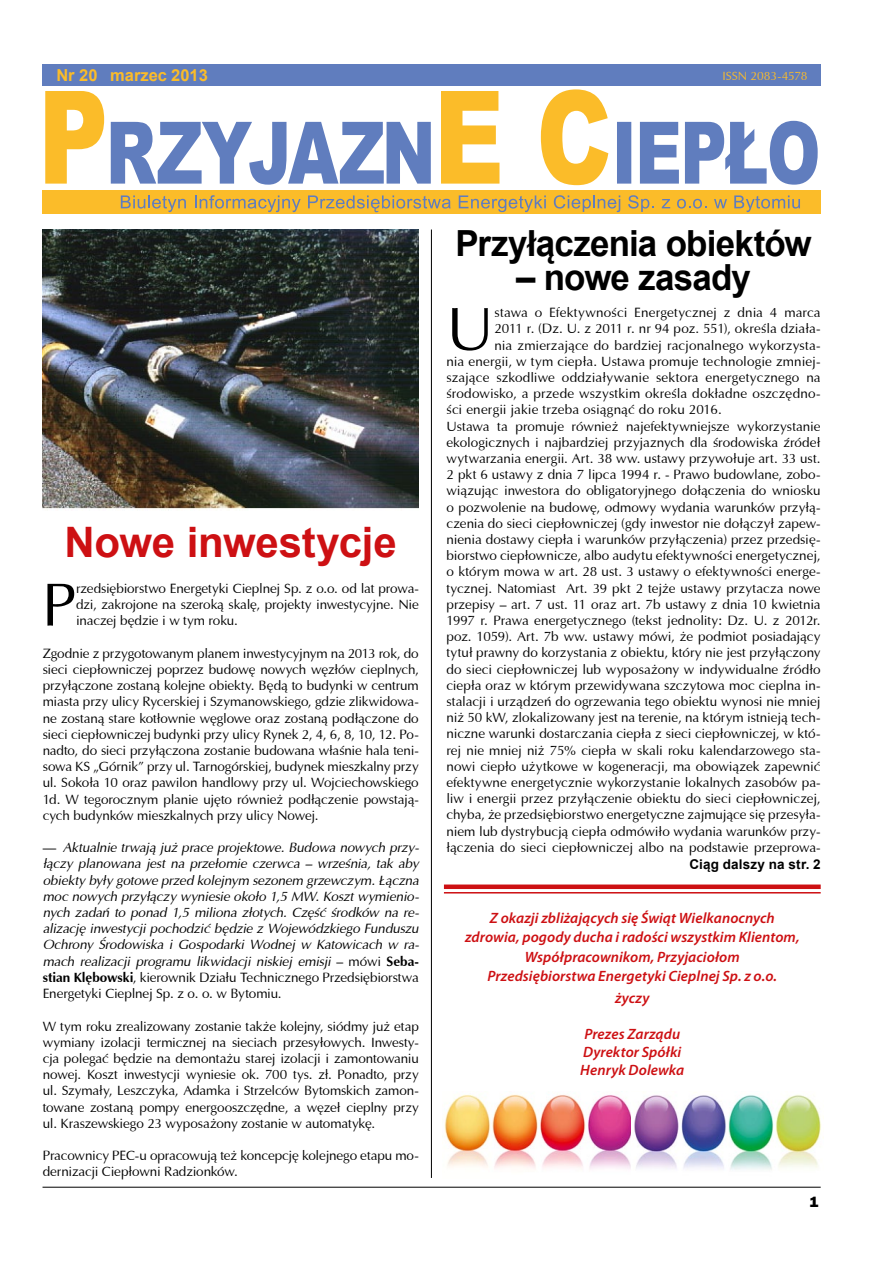
<style>
.page{position:relative;width:893px;height:1263px;background:#fff}
.page>*{position:absolute;margin:0;border:0;box-sizing:border-box;transform-origin:0 0}
.t1{font:61.05px "Ottawa";color:#000}
.t2{font:700 42px "Arial";letter-spacing:-.01em;color:#cd1013}
.t3{font:700 36px "Arial";letter-spacing:-.025em;color:#000}
.t4{font:700 16.5px "Arial";color:#fbbc29}
.t5{font:italic 600 15px/19.2px "Myriad Pro";letter-spacing:.005em;color:#cd1013;text-align:center}
.t6{font:800 15px "Frankfurt Gothic";color:#000}
.t7{font:13.5px/16.2px "Ottawa";letter-spacing:-.005em;color:#000;text-align:justify}
.t8{font:italic 13.5px/16.2px "Ottawa";letter-spacing:-.02em;color:#000;text-align:justify}
.t9{font:700 13.5px "Arial";letter-spacing:.015em;color:#000}
.t10{font:12px "Ottawa";letter-spacing:-.01em;color:#fbbc29}
.s1{font-style:normal}
.s2{font-weight:700;font-style:normal}
</style>
<div class="page">
<hr style="left:43px;top:1187px;width:778px;height:1px;background:#000">
<svg style="left:617px;top:121px;width:201px;height:64px"></svg>
<svg style="left:441px;top:89px;width:167px;height:96px"></svg>
<svg style="left:111px;top:122px;width:320px;height:63px"></svg>
<svg style="left:45px;top:91px;width:59px;height:93px"></svg>
<div style="left:43px;top:64px;width:778px;height:22px;background:#607dbe"></div>
<div style="left:43px;top:191px;width:778px;height:23px;background:#fbbc29"></div>
<svg style="left:121px;top:195px;width:65px;height:17px"></svg>
<svg style="left:195px;top:195px;width:106px;height:17px"></svg>
<svg style="left:308px;top:195px;width:143px;height:17px"></svg>
<svg style="left:459px;top:195px;width:87px;height:17px"></svg>
<svg style="left:554px;top:195px;width:66px;height:17px"></svg>
<svg style="left:628px;top:195px;width:26px;height:17px"></svg>
<svg style="left:662px;top:199px;width:8px;height:9px"></svg>
<svg style="left:677px;top:199px;width:29px;height:10px"></svg>
<svg style="left:714px;top:199px;width:13px;height:9px"></svg>
<svg style="left:734px;top:195px;width:66px;height:17px"></svg>
<img style="left:43px;top:230px;width:376px;height:279px">
<hr style="left:431px;top:230px;width:1px;height:948px;background:#000">
<div style="left:444px;top:884px;width:377px;height:5px;background:#cd1013"></div>
<hr style="left:444px;top:892px;width:377px;height:1px;background:#cd1013">
<img style="left:444px;top:1094px;width:187px;height:75px">
<img style="left:634px;top:1094px;width:190px;height:76px">
<p class="t4" style="left:56px;top:64px;width:153px">Nr 20 marzec 2013</p>
<p class="t10" style="left:722px;top:68px;width:87px">ISSN 2083-4578</p>
<h2 class="t2" style="left:64px;top:514px;width:334px">Nowe inwestycje</h2>
<h1 class="t1" style="left:43px;top:568px;width:35px">P</h1>
<p class="t7" style="left:76px;top:580px;width:344px">rzedsiębiorstwo Energetyki Cieplnej Sp. z o.o. od lat prowa&shy;dzi, zakrojone na szeroką skalę, projekty inwestycyjne. Nie inaczej będzie i w tym roku.</p>
<p class="t7" style="left:43px;top:645px;width:378px">Zgodnie z przygotowanym planem inwestycyjnym na 2013 rok, do sieci ciepłowniczej poprzez budowę nowych węzłów cieplnych, przyłączone zostaną kolejne obiekty. Będą to budynki w centrum miasta przy ulicy Rycerskiej i Szymanowskiego, gdzie zlikwidowa&shy;ne zostaną stare kotłownie węglowe oraz zostaną podłączone do sieci ciepłowniczej budynki przy ulicy Rynek 2, 4, 6, 8, 10, 12. Po&shy;nadto, do sieci przyłączona zostanie budowana właśnie hala teni&shy;sowa KS „Górnik” przy ul. Tarnogórskiej, budynek mieszkalny przy ul. Sokoła 10 oraz pawilon handlowy przy ul. Wojciechowskiego 1d. W tegorocznym planie ujęto również podłączenie powstają&shy;cych budynków mieszkalnych przy ulicy Nowej.</p>
<p class="t8" style="left:43px;top:839px;width:378px"><span class="s1">—</span> Aktualnie trwają już prace projektowe. Budowa nowych przy&shy;łączy planowana jest na przełomie czerwca – września, tak aby obiekty były gotowe przed kolejnym sezonem grzewczym. Łączna moc nowych przyłączy wyniesie około 1,5 MW. Koszt wymienio&shy;nych zadań to ponad 1,5 miliona złotych. Część środków na re&shy;alizację inwestycji pochodzić będzie z Wojewódzkiego Funduszu Ochrony Środowiska i Gospodarki Wodnej w Katowicach w ra&shy;mach realizacji programu likwidacji niskiej emisji <span class="s1">– mówi</span> <span class="s2">Seba&shy;stian Klębowski</span><span class="s1">, kierownik Działu Technicznego Przedsiębiorstwa Energetyki Cieplnej Sp. z o. o. w Bytomiu.</span></p>
<p class="t7" style="left:43px;top:1018px;width:378px">W tym roku zrealizowany zostanie także kolejny, siódmy już etap wymiany izolacji termicznej na sieciach przesyłowych. Inwesty&shy;cja polegać będzie na demontażu starej izolacji i zamontowaniu nowej. Koszt inwestycji wyniesie ok. 700 tys. zł. Ponadto, przy ul. Szymały, Leszczyka, Adamka i Strzelców Bytomskich zamon&shy;towane zostaną pompy energooszczędne, a węzeł cieplny przy ul. Kraszewskiego 23 wyposażony zostanie w automatykę.</p>
<p class="t7" style="left:43px;top:1147px;width:378px">Pracownicy PEC-u opracowują też koncepcję kolejnego etapu mo&shy;dernizacji Ciepłowni Radzionków.</p>
<h3 class="t3" style="left:455px;top:219px;width:358px">Przyłączenia obiektów</h3>
<h3 class="t3" style="left:516px;top:254px;width:236px">– nowe zasady</h3>
<h1 class="t1" style="left:446px;top:292px;width:49px">U</h1>
<p class="t7" style="left:494px;top:304px;width:328px">stawa o Efektywności Energetycznej z dnia 4 marca</p>
<p class="t7" style="left:494px;top:321px;width:328px">2011 r. (Dz. U. z 2011 r. nr 94 poz. 551), określa działa-</p>
<p class="t7" style="left:494px;top:337px;width:328px">nia zmierzające do bardziej racjonalnego wykorzysta-</p>
<p class="t7" style="left:446px;top:353px;width:376px">nia energii, w tym ciepła. Ustawa promuje technologie zmniej-</p>
<p class="t7" style="left:446px;top:369px;width:376px">szające szkodliwe oddziaływanie sektora energetycznego na</p>
<p class="t7" style="left:446px;top:385px;width:376px">środowisko, a przede wszystkim określa dokładne oszczędno-</p>
<p class="t7" style="left:446px;top:402px;width:277px">ści energii jakie trzeba osiągnąć do roku 2016.</p>
<p class="t7" style="left:446px;top:418px;width:376px">Ustawa ta promuje również najefektywniejsze wykorzystanie</p>
<p class="t7" style="left:446px;top:434px;width:376px">ekologicznych i najbardziej przyjaznych dla środowiska źródeł</p>
<p class="t7" style="left:446px;top:450px;width:376px">wytwarzania energii. Art. 38 ww. ustawy przywołuje art. 33 ust.</p>
<p class="t7" style="left:446px;top:466px;width:376px">2 pkt 6 ustawy z dnia 7 lipca 1994 r. - Prawo budowlane, zobo-</p>
<p class="t7" style="left:446px;top:483px;width:376px">wiązując inwestora do obligatoryjnego dołączenia do wniosku</p>
<p class="t7" style="left:446px;top:499px;width:376px">o pozwolenie na budowę, odmowy wydania warunków przyłą-</p>
<p class="t7" style="left:446px;top:515px;width:376px">czenia do sieci ciepłowniczej (gdy inwestor nie dołączył zapew-</p>
<p class="t7" style="left:446px;top:531px;width:376px">nienia dostawy ciepła i warunków przyłączenia) przez przedsię-</p>
<p class="t7" style="left:446px;top:547px;width:376px">biorstwo ciepłownicze, albo audytu efektywności energetycznej,</p>
<p class="t7" style="left:446px;top:564px;width:376px">o którym mowa w art. 28 ust. 3 ustawy o efektywności energe-</p>
<p class="t7" style="left:446px;top:580px;width:376px">tycznej. Natomiast Art. 39 pkt 2 tejże ustawy przytacza nowe</p>
<p class="t7" style="left:446px;top:596px;width:376px">przepisy – art. 7 ust. 11 oraz art. 7b ustawy z dnia 10 kwietnia</p>
<p class="t7" style="left:446px;top:612px;width:376px">1997 r. Prawa energetycznego (tekst jednolity: Dz. U. z 2012r.</p>
<p class="t7" style="left:446px;top:628px;width:376px">poz. 1059). Art. 7b ww. ustawy mówi, że podmiot posiadający</p>
<p class="t7" style="left:446px;top:645px;width:376px">tytuł prawny do korzystania z obiektu, który nie jest przyłączony</p>
<p class="t7" style="left:446px;top:661px;width:376px">do sieci ciepłowniczej lub wyposażony w indywidualne źródło</p>
<p class="t7" style="left:446px;top:677px;width:376px">ciepła oraz w którym przewidywana szczytowa moc cieplna in-</p>
<p class="t7" style="left:446px;top:693px;width:376px">stalacji i urządzeń do ogrzewania tego obiektu wynosi nie mniej</p>
<p class="t7" style="left:446px;top:709px;width:376px">niż 50 kW, zlokalizowany jest na terenie, na którym istnieją tech-</p>
<p class="t7" style="left:446px;top:726px;width:376px">niczne warunki dostarczania ciepła z sieci ciepłowniczej, w któ-</p>
<p class="t7" style="left:446px;top:742px;width:376px">rej nie mniej niż 75% ciepła w skali roku kalendarzowego sta-</p>
<p class="t7" style="left:446px;top:758px;width:376px">nowi ciepło użytkowe w kogeneracji, ma obowiązek zapewnić</p>
<p class="t7" style="left:446px;top:774px;width:376px">efektywne energetycznie wykorzystanie lokalnych zasobów pa-</p>
<p class="t7" style="left:446px;top:790px;width:376px">liw i energii przez przyłączenie obiektu do sieci ciepłowniczej,</p>
<p class="t7" style="left:446px;top:807px;width:376px">chyba, że przedsiębiorstwo energetyczne zajmujące się przesyła-</p>
<p class="t7" style="left:446px;top:823px;width:376px">niem lub dystrybucją ciepła odmówiło wydania warunków przy-</p>
<p class="t7" style="left:446px;top:839px;width:376px">łączenia do sieci ciepłowniczej albo na podstawie przeprowa-</p>
<p class="t9" style="left:689px;top:855px;width:133px">Ciąg dalszy na str. 2</p>
<p class="t5" style="left:465px;top:908px;width:336px">Z okazji zbliżających się Świąt Wielkanocnych zdrowia, pogody ducha i radości wszystkim Klientom, Współpracownikom, Przyjaciołom<br>Przedsiębiorstwa Energetyki Cieplnej Sp. z o.o.</p>
<p class="t5" style="left:615px;top:988px;width:36px">życzy</p>
<p class="t5" style="left:580px;top:1025px;width:106px;line-height:18px;text-align:left">Prezes Zarządu<br>Dyrektor Spółki<br>Henryk Dolewka</p>
<p class="t6" style="left:810px;top:1193px;width:10px">1</p>
</div>
